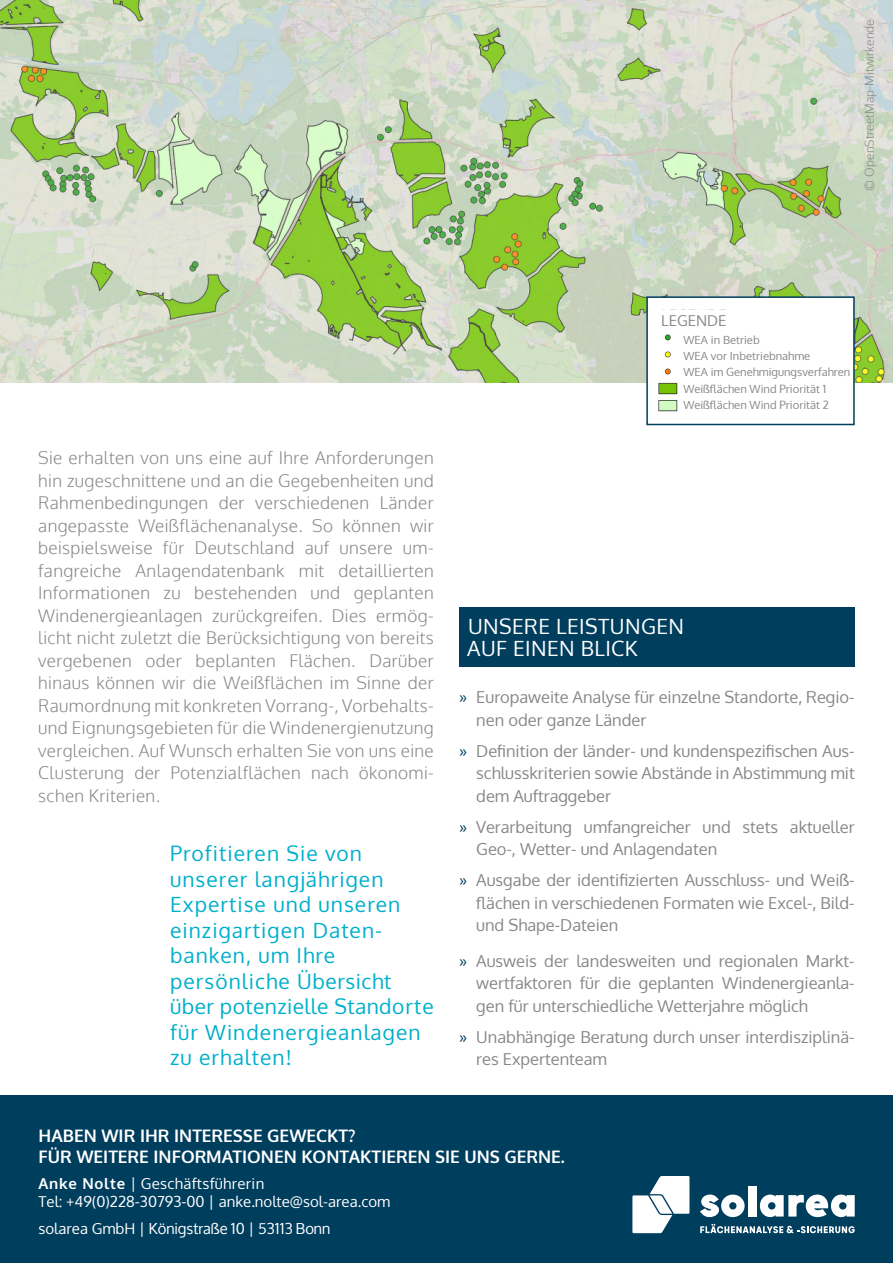
<style>
.page{position:relative;width:893px;height:1263px;background:#fff}
.page>*{position:absolute;margin:0;border:0;box-sizing:border-box;transform-origin:0 0}
.t1{font:21px/25.5px "Oxygen";letter-spacing:.05em;color:#00afcb}
.t2{font:21px "Oxygen";letter-spacing:.02em;color:#fff}
.t3{font:300 17.25px/22.5px "Oxygen";letter-spacing:.02em;color:#878787;text-align:justify}
.t4{font:700 17.25px/20.7px "Oxygen";color:#fff}
.t5{font:16.5px/22.5px "Oxygen";color:#878787}
.t6{font:15px/18px "Oxygen";letter-spacing:.01em;color:#fff}
.t7{font:15px "Oxygen";color:#fff}
.t8{font:15px "Oxygen";color:#878787}
.t9{font:300 12px "Oxygen";letter-spacing:.01em;color:#878787}
.t10{font:11.25px "Oxygen";color:#878787}
.s1{color:#003e5e}
.s2{font-weight:700}
.s3{font-style:inherit}
</style>
<div class="page">
<img style="left:0;top:0;width:893px;height:383px">
<div style="left:0;top:1095px;width:893px;height:168px;background:#003e5e"></div>
<div style="left:459px;top:608px;width:396px;height:59px;background:#003e5e"></div>
<div style="left:646px;top:296px;width:209px;height:129px;background:#fff;border:2px solid #003e5e"></div>
<img style="left:658px;top:309px;width:68px;height:103px">
<div style="left:657px;top:310px;width:98px;height:19px;background:#fff"></div>
<div style="left:679px;top:331px;width:171px;height:79px;background:#fff"></div>
<svg style="left:700px;top:1224px;width:155px;height:9px"></svg>
<svg style="left:700px;top:1194px;width:45px;height:23px"></svg>
<div style="left:748px;top:1186px;width:8px;height:30px;background:#fff"></div>
<svg style="left:760px;top:1194px;width:95px;height:23px"></svg>
<svg style="left:632px;top:1176px;width:57px;height:57px"></svg>
<p class="t9" style="left:862px;top:191px;width:173px;rotate:-90deg">© OpenStreetMap-Mitwirkende</p>
<p class="t8" style="left:661px;top:310px;width:67px">LEGENDE</p>
<p class="t3" style="left:38px;top:447px;width:397px">Sie erhalten von uns eine auf Ihre Anforderungen hin zugeschnittene und an die Gegebenheiten und Rahmenbedingungen der verschiedenen Länder angepasste Weißflächenanalyse. So können wir beispielsweise für Deutschland auf unsere um&shy;fangreiche Anlagendatenbank mit detaillierten Informationen zu bestehenden und geplanten Windenergieanlagen zurückgreifen. Dies ermög&shy;licht nicht zuletzt die Berücksichtigung von bereits vergebenen oder beplanten Flächen. Darüber hinaus können wir die Weißflächen im Sinne der Raumordnung mit konkreten Vorrang-, Vorbehalts&shy;und Eignungsgebieten für die Windenergienutzung vergleichen. Auf Wunsch erhalten Sie von uns eine Clusterung der Potenzialflächen nach ökonomi&shy;schen Kriterien.</p>
<p class="t1" style="left:170px;top:841px;width:265px">Profitieren Sie von unserer langjährigen<br>Expertise und unseren einzigartigen Daten&shy;banken, um Ihre persönliche Übersicht über potenzielle Standorte für Windenergieanlagen zu erhalten!</p>
<p class="t10" style="left:684px;top:332px;width:78px">WEA in Betrieb</p>
<p class="t10" style="left:684px;top:348px;width:128px">WEA vor Inbetriebnahme</p>
<p class="t10" style="left:684px;top:365px;width:168px">WEA im Genehmigungsverfahren</p>
<p class="t10" style="left:684px;top:381px;width:144px">Weißflächen Wind Priorität 1</p>
<p class="t10" style="left:684px;top:397px;width:147px">Weißflächen Wind Priorität 2</p>
<p class="t2" style="left:468px;top:612px;width:218px">UNSERE LEISTUNGEN</p>
<p class="t2" style="left:467px;top:634px;width:172px">AUF EINEN BLICK</p>
<p class="t5" style="left:476px;top:686px;width:380px;text-indent:-17px"><span class="s1">»</span> Europaweite Analyse für einzelne Standorte, Regio&shy;nen oder ganze Länder</p>
<p class="t5" style="left:476px;top:739px;width:380px;text-align:justify;text-indent:-17px"><span class="s1">»</span> Definition der länder- und kundenspezifischen Aus&shy;schlusskriterien sowie Abstände in Abstimmung mit dem Auftraggeber</p>
<p class="t5" style="left:476px;top:815px;width:380px;text-indent:-17px"><span class="s1">»</span> Verarbeitung umfangreicher und stets aktueller<br>Geo-, Wetter- und Anlagendaten</p>
<p class="t5" style="left:476px;top:869px;width:380px;text-align:justify;text-indent:-17px"><span class="s1">»</span> Ausgabe der identifizierten Ausschluss- und Weiß&shy;flächen in verschiedenen Formaten wie Excel-, Bild&shy;und Shape-Dateien</p>
<p class="t5" style="left:476px;top:949px;width:380px;text-align:justify;text-indent:-17px"><span class="s1">»</span> Ausweis der landesweiten und regionalen Markt&shy;wertfaktoren für die geplanten Windenergieanla&shy;gen für unterschiedliche Wetterjahre möglich</p>
<p class="t5" style="left:476px;top:1025px;width:380px;text-indent:-17px"><span class="s1">»</span> Unabhängige Beratung durch unser interdisziplinä&shy;res Expertenteam</p>
<p class="t4" style="left:39px;top:1126px;width:528px">HABEN WIR IHR INTERESSE GEWECKT?<br>FÜR WEITERE INFORMATIONEN KONTAKTIEREN SIE UNS GERNE.</p>
<p class="t6" style="left:39px;top:1175px;width:353px"><span class="s2">Anke Nolte</span> | Geschäftsführerin<br>Tel: +<span class="s3">49(0)228-30793-00</span> | anke.nolte@sol-area.com</p>
<p class="t7" style="left:39px;top:1219px;width:293px"><span class="s3">solarea GmbH |</span> Königstraße 10 <span class="s3">| 5</span>3113 Bonn</p>
</div>
